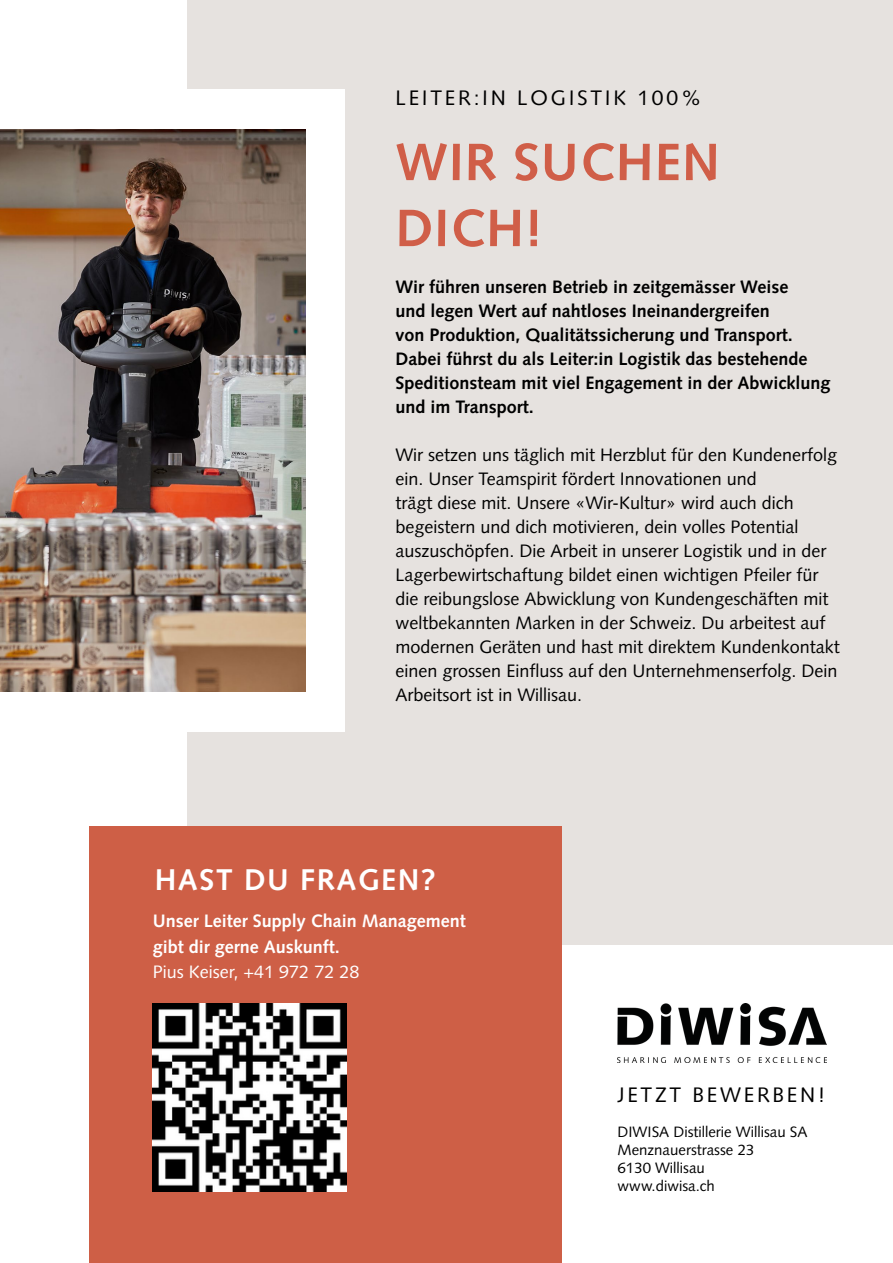
<style>
.page{position:relative;width:893px;height:1263px;background:#fff}
.page>*{position:absolute;margin:0;border:0;box-sizing:border-box;transform-origin:0 0}
.t1{font:700 52.5px/66px "Syntax LT";letter-spacing:.02em;color:#d05e48}
.t2{font:700 30px "Syntax LT";letter-spacing:.05em;color:#fff}
.t3{font:21px "Syntax LT";letter-spacing:.13em;color:#000}
.t4{font:18px/24px "Syntax LT";color:#000}
.t5{font:700 18px/24px "Syntax LT";color:#000}
.t6{font:700 18px/25.5px "Syntax LT";color:#fff}
.t7{font:18px "Syntax LT";color:#fff}
.t8{font:15px/18px "Syntax LT";color:#000}
</style>
<div class="page">
<div style="left:187px;top:0;width:706px;height:944px;background:#e6e2df"></div>
<div style="left:0;top:89px;width:344px;height:642px;background:#fff"></div>
<div style="left:89px;top:826px;width:472px;height:437px;background:#ce5f46"></div>
<img style="left:0;top:129px;width:306px;height:562px">
<img style="left:618px;top:1004px;width:208px;height:58px">
<img style="left:153px;top:1003px;width:193px;height:188px">
<p class="t3" style="left:395px;top:85px;width:308px">LEITER:IN LOGISTIK 100%</p>
<h1 class="t1" style="left:395px;top:129px;width:326px">WIR SUCHEN<br>DICH!</h1>
<p class="t5" style="left:395px;top:275px;width:437px">Wir führen unseren Betrieb in zeitgemässer Weise<br>und legen Wert auf nahtloses Ineinandergreifen<br>von Produktion, Qualitätssicherung und Transport.<br>Dabei führst du als Leiter:in Logistik das bestehende Speditionsteam mit viel Engagement in der Abwicklung und im Transport.</p>
<p class="t4" style="left:395px;top:443px;width:446px">Wir setzen uns täglich mit Herzblut für den Kundenerfolg ein. Unser Teamspirit fördert Innovationen und<br>trägt diese mit. Unsere «Wir-Kultur» wird auch dich begeistern und dich motivieren, dein volles Potential auszuschöpfen. Die Arbeit in unserer Logistik und in der Lagerbewirtschaftung bildet einen wichtigen Pfeiler für die reibungslose Abwicklung von Kundengeschäften mit weltbekannten Marken in der Schweiz. Du arbeitest auf modernen Geräten und hast mit direktem Kundenkontakt einen grossen Einfluss auf den Unternehmenserfolg. Dein Arbeitsort ist in Willisau.</p>
<h2 class="t2" style="left:155px;top:862px;width:283px">HAST DU FRAGEN?</h2>
<p class="t6" style="left:153px;top:908px;width:315px">Unser Leiter Supply Chain Management gibt dir gerne Auskunft.</p>
<p class="t7" style="left:153px;top:961px;width:208px">Pius Keiser, +41 972 72 28</p>
<p class="t3" style="left:618px;top:1082px;width:209px">JETZT BEWERBEN!</p>
<p class="t8" style="left:618px;top:1123px;width:191px">DIWISA Distillerie Willisau SA<br>Menznauerstrasse 23<br>6130 Willisau<br>www.diwisa.ch</p>
</div>
